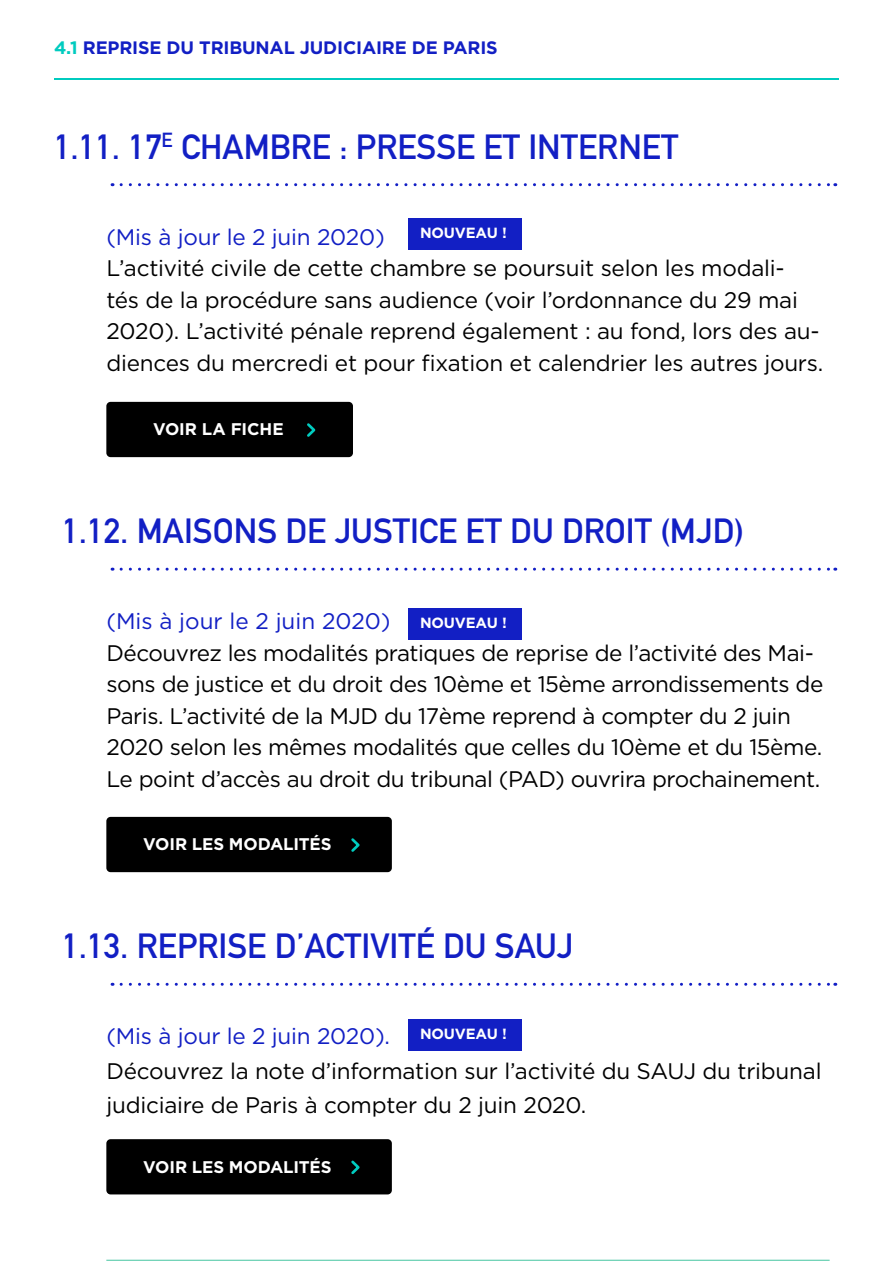
<style>
.page{position:relative;width:893px;height:1263px;background:#fff}
.page>*{position:absolute;margin:0;border:0;box-sizing:border-box;transform-origin:0 0}
.t1{font:700 34.5px "DIN Alternate";color:#121fc4}
.t2{font:22.5px/31.5px "Gotham";letter-spacing:-.02em;color:#000}
.t3{font:22.5px "Gotham";letter-spacing:-.01em;color:#121fc4}
.t4{font:700 18px "Gotham";letter-spacing:-.01em;color:#121fc4}
.t5{font:700 16.8px "Gotham";letter-spacing:-.005em;color:#fff}
.t6{font:700 14.7px "Gotham";letter-spacing:-.01em;color:#fff}
.s1{color:#00cbbf}
</style>
<div class="page">
<svg style="left:121px;top:183px;width:715px;height:3px"></svg>
<svg style="left:121px;top:983px;width:715px;height:3px"></svg>
<svg style="left:121px;top:568px;width:715px;height:3px"></svg>
<div style="left:106px;top:402px;width:247px;height:55px;background:#000;border-radius:4px"></div>
<svg style="left:307px;top:423px;width:9px;height:14px"></svg>
<div style="left:106px;top:817px;width:286px;height:55px;background:#000;border-radius:4px"></div>
<svg style="left:351px;top:838px;width:9px;height:14px"></svg>
<div style="left:106px;top:1139px;width:286px;height:55px;background:#000;border-radius:4px"></div>
<svg style="left:351px;top:1160px;width:9px;height:15px"></svg>
<hr style="left:106px;top:1260px;width:724px;height:1px;background:#45c4a1">
<hr style="left:54px;top:78px;width:785px;height:2px;background:#00cbbf">
<div style="left:408px;top:218px;width:114px;height:31px;background:#121fc4"></div>
<div style="left:408px;top:608px;width:114px;height:32px;background:#121fc4"></div>
<div style="left:408px;top:1018px;width:114px;height:32px;background:#121fc4"></div>
<p class="t4" style="left:54px;top:35px;width:445px"><span class="s1">4.1</span> REPRISE DU TRIBUNAL JUDICIAIRE DE PARIS</p>
<h1 class="t1" style="left:54px;top:120px;width:626px">1.11. 17<sup>E</sup> CHAMBRE : PRESSE ET INTERNET</h1>
<p class="t6" style="left:420px;top:223px;width:88px">NOUVEAU !</p>
<p class="t3" style="left:106px;top:222px;width:280px">(Mis à jour le 2 juin 2020)</p>
<p class="t2" style="left:106px;top:252px;width:718px">L’activité civile de cette chambre se poursuit selon les modali-<br>tés de la procédure sans audience (voir l’ordonnance du 29 mai 2020). L’activité pénale reprend également : au fond, lors des au&shy;diences du mercredi et pour fixation et calendrier les autres jours.</p>
<p class="t5" style="left:153px;top:418px;width:132px">VOIR LA FICHE</p>
<h1 class="t1" style="left:62px;top:505px;width:683px">1.12. MAISONS DE JUSTICE ET DU DROIT (MJD)</h1>
<p class="t3" style="left:106px;top:607px;width:286px">(Mis à jour le 2 juin 2020)</p>
<p class="t2" style="left:106px;top:636px;width:718px">Découvrez les modalités pratiques de reprise de l’activité des Mai&shy;sons de justice et du droit des 10ème et 15ème arrondissements de Paris. L’activité de la MJD du 17ème reprend à compter du 2 juin 2020 selon les mêmes modalités que celles du 10ème et du 15ème.<br>Le point d’accès au droit du tribunal (PAD) ouvrira prochainement.</p>
<p class="t6" style="left:420px;top:613px;width:88px">NOUVEAU !</p>
<p class="t5" style="left:143px;top:833px;width:190px">VOIR LES MODALITÉS</p>
<h1 class="t1" style="left:62px;top:920px;width:513px">1.13. REPRISE D’ACTIVITÉ DU SAUJ</h1>
<p class="t3" style="left:106px;top:1022px;width:285px">(Mis à jour le 2 juin 2020).</p>
<p class="t2" style="left:106px;top:1053px;width:717px;line-height:34.5px">Découvrez la note d’information sur l’activité du SAUJ du tribunal judiciaire de Paris à compter du 2 juin 2020.</p>
<p class="t6" style="left:420px;top:1024px;width:88px">NOUVEAU !</p>
<p class="t5" style="left:143px;top:1155px;width:190px">VOIR LES MODALITÉS</p>
</div>
